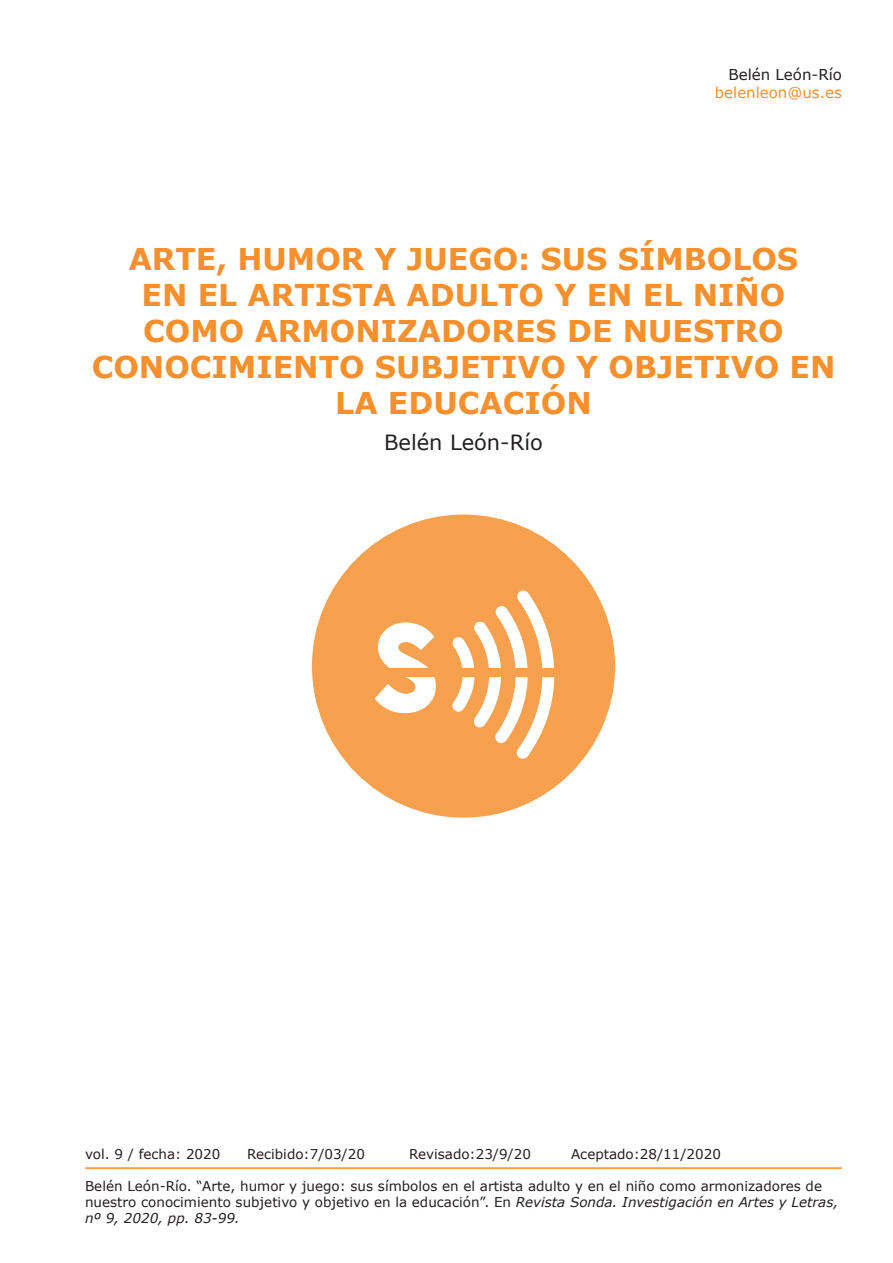
<style>
.page{position:relative;width:893px;height:1263px;background:#fff}
.page>*{position:absolute;margin:0;border:0;box-sizing:border-box;transform-origin:0 0}
.t1{font:700 30px/36px "Verdana";color:#f6902d;text-align:center}
.t2{font:21px "Verdana";color:#231f20}
.t3{font:15px "Verdana";color:#f6902d}
.t4{font:15px "Verdana";color:#231f20}
.t5{font:13.5px/16.2px "Verdana";color:#231f20}
.s1{font-style:italic}
</style>
<div class="page">
<hr style="left:85px;top:1167px;width:757px;height:2px;background:#f6902d">
<div style="left:312px;top:514px;width:303px;height:304px;background:#f7a04d;border-radius:50%"></div>
<svg style="left:375px;top:622px;width:61px;height:91px"></svg>
<svg style="left:452px;top:590px;width:103px;height:169px"></svg>
<div style="left:376px;top:668px;width:184px;height:8px;background:#f7a04d"></div>
<p class="t4" style="left:729px;top:65px;width:115px">Belén León-Río</p>
<p class="t3" style="left:715px;top:83px;width:129px">belenleon@us.es</p>
<h1 class="t1" style="left:92px;top:241px;width:745px">ARTE, HUMOR Y JUEGO: SUS SÍMBOLOS<br>EN EL ARTISTA ADULTO Y EN EL NIÑO<br>COMO ARMONIZADORES DE NUESTRO<br>CONOCIMIENTO SUBJETIVO Y OBJETIVO EN<br>LA EDUCACIÓN</h1>
<h2 class="t2" style="left:384px;top:429px;width:160px">Belén León-Río</h2>
<p class="t5" style="left:85px;top:1146px;width:137px">vol. 9 / fecha: 2020</p>
<p class="t5" style="left:247px;top:1146px;width:119px">Recibido:7/03/20</p>
<p class="t5" style="left:409px;top:1146px;width:123px">Revisado:23/9/20</p>
<p class="t5" style="left:571px;top:1146px;width:151px">Aceptado:28/11/2020</p>
<p class="t5" style="left:85px;top:1178px;width:755px">Belén León-Río. “Arte, humor y juego: sus símbolos en el artista adulto y en el niño como armonizadores de nuestro conocimiento subjetivo y objetivo en la educación”. En <span class="s1">Revista Sonda. Investigación en Artes y Letras, nº 9, 2020, pp. 83-99.</span></p>
</div>
